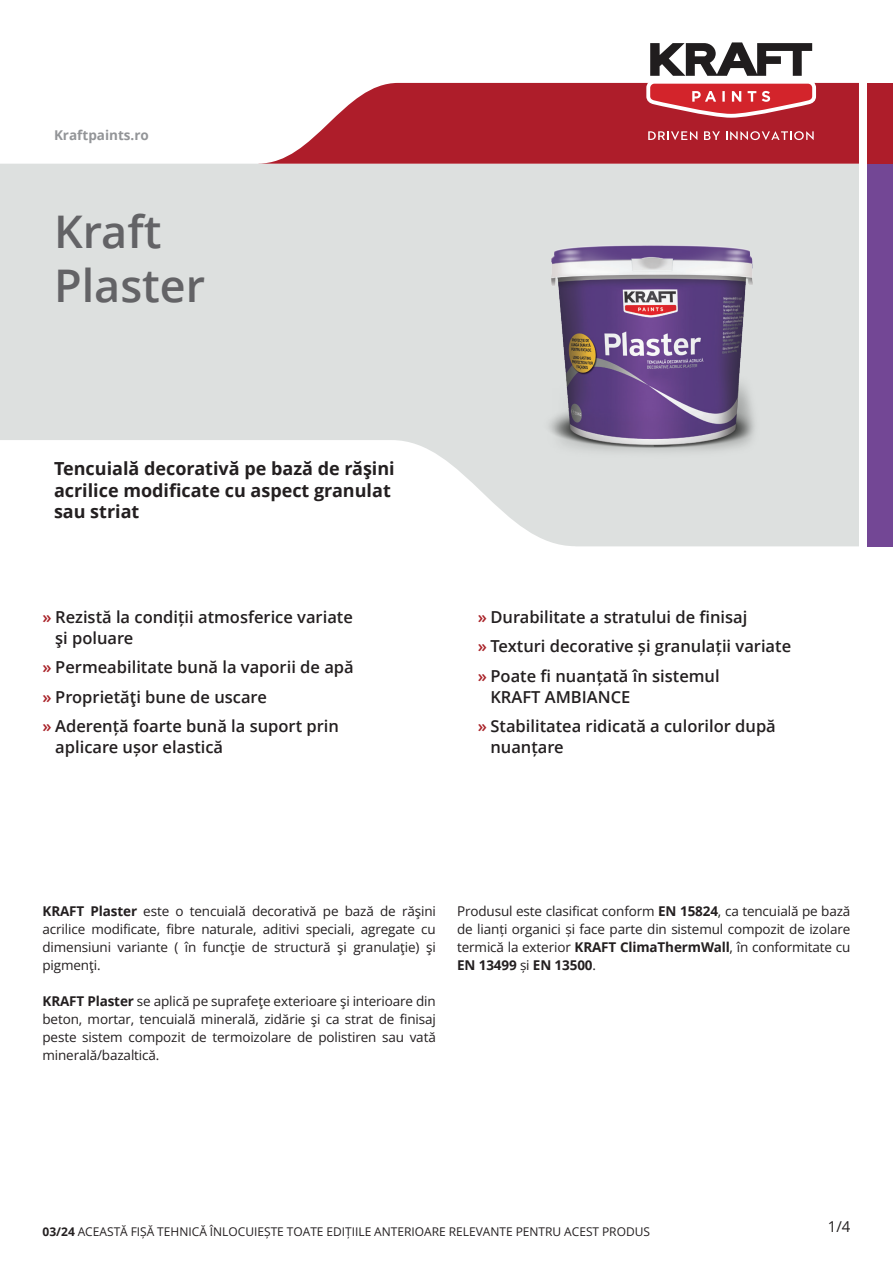
<style>
.page{position:relative;width:893px;height:1263px;background:#fff}
.page>*{position:absolute;margin:0;border:0;box-sizing:border-box;transform-origin:0 0}
.t1{font:600 45px/54px "Open Sans";color:#636366}
.t2{font:700 18px/21.6px "Open Sans";color:#231f20}
.t3{font:600 16.5px/29.5px "Open Sans";color:#231f20}
.t4{font:15px "Open Sans";color:#231f20}
.t5{font:13.5px/18px "Open Sans";letter-spacing:-.01em;color:#231f20;text-align:justify}
.t6{font:700 13.5px "Open Sans";color:#939598}
.t7{font:12px "Open Sans";color:#231f20}
.s1{color:#a92228}
.s2{font-weight:700}
</style>
<div class="page">
<svg style="left:0;top:164px;width:859px;height:382px;fill:#dde0df"></svg>
<svg style="left:259px;top:83px;width:600px;height:81px;background:#b93d48"></svg>
<div style="left:867px;top:83px;width:26px;height:81px;background:#ae1d2a"></div>
<div style="left:867px;top:164px;width:26px;height:382px;background:#734795"></div>
<svg style="left:642px;top:42px;width:178px;height:80px"></svg>
<svg style="left:648px;top:131px;width:49px;height:9px"></svg>
<svg style="left:704px;top:131px;width:16px;height:9px"></svg>
<svg style="left:726px;top:131px;width:88px;height:9px"></svg>
<img style="left:538px;top:231px;width:227px;height:228px">
<p class="t6" style="left:54px;top:126px;width:96px">Kraftpaints.ro</p>
<h1 class="t1" style="left:54px;top:204px;width:153px">Kraft<br>Plaster</h1>
<h2 class="t2" style="left:54px;top:457px;width:342px">Tencuială decorativă pe bază de răşini acrilice modificate cu aspect granulat sau striat</h2>
<p class="t3" style="left:55px;top:606px;width:299px;line-height:21px;text-indent:-13px"><span class="s1">»</span> Rezistă la condiții atmosferice variate şi poluare</p>
<p class="t3" style="left:43px;top:652px;width:313px"><span class="s1">»</span> Permeabilitate bună la vaporii de apă <span class="s1">»</span> Proprietăţi bune de uscare<br><span class="s1">»</span> Aderență foarte bună la suport prin</p>
<p class="t3" style="left:55px;top:732px;width:169px">aplicare ușor elastică</p>
<p class="t3" style="left:478px;top:602px;width:315px"><span class="s1">»</span> Durabilitate a stratului de finisaj<br><span class="s1">»</span> Texturi decorative și granulații variate <span class="s1">»</span> Poate fi nuanțată în sistemul</p>
<p class="t3" style="left:478px;top:682px;width:300px;text-indent:13px">KRAFT AMBIANCE<br><span class="s1">»</span> Stabilitatea ridicată a culorilor după</p>
<p class="t3" style="left:490px;top:732px;width:75px">nuanțare</p>
<p class="t5" style="left:43px;top:902px;width:395px"><span class="s2">KRAFT Plaster</span> este o tencuială decorativă pe bază de răşini acrilice modificate, fibre naturale, aditivi speciali, agregate cu dimensiuni variante ( în funcţie de structură şi granulaţie) şi pigmenţi.</p>
<p class="t5" style="left:43px;top:992px;width:395px"><span class="s2">KRAFT Plaster</span> se aplică pe suprafeţe exterioare şi interioare din beton, mortar, tencuială minerală, zidărie şi ca strat de finisaj peste sistem compozit de termoizolare de polistiren sau vată minerală/bazaltică.</p>
<p class="t5" style="left:457px;top:902px;width:395px">Produsul este clasificat conform <span class="s2">EN 15824</span>, ca tencuială pe bază de lianți organici și face parte din sistemul compozit de izolare termică la exterior <span class="s2">KRAFT ClimaThermWall</span>, în conformitate cu <span class="s2">EN 13499</span> și <span class="s2">EN 13500</span>.</p>
<p class="t7" style="left:43px;top:1223px;width:609px"><span class="s2">03/24</span> ACEASTĂ FIȘĂ TEHNICĂ ÎNLOCUIEȘTE TOATE EDIȚIILE ANTERIOARE RELEVANTE PENTRU ACEST PRODUS</p>
<p class="t4" style="left:828px;top:1216px;width:24px">1/4</p>
</div>
